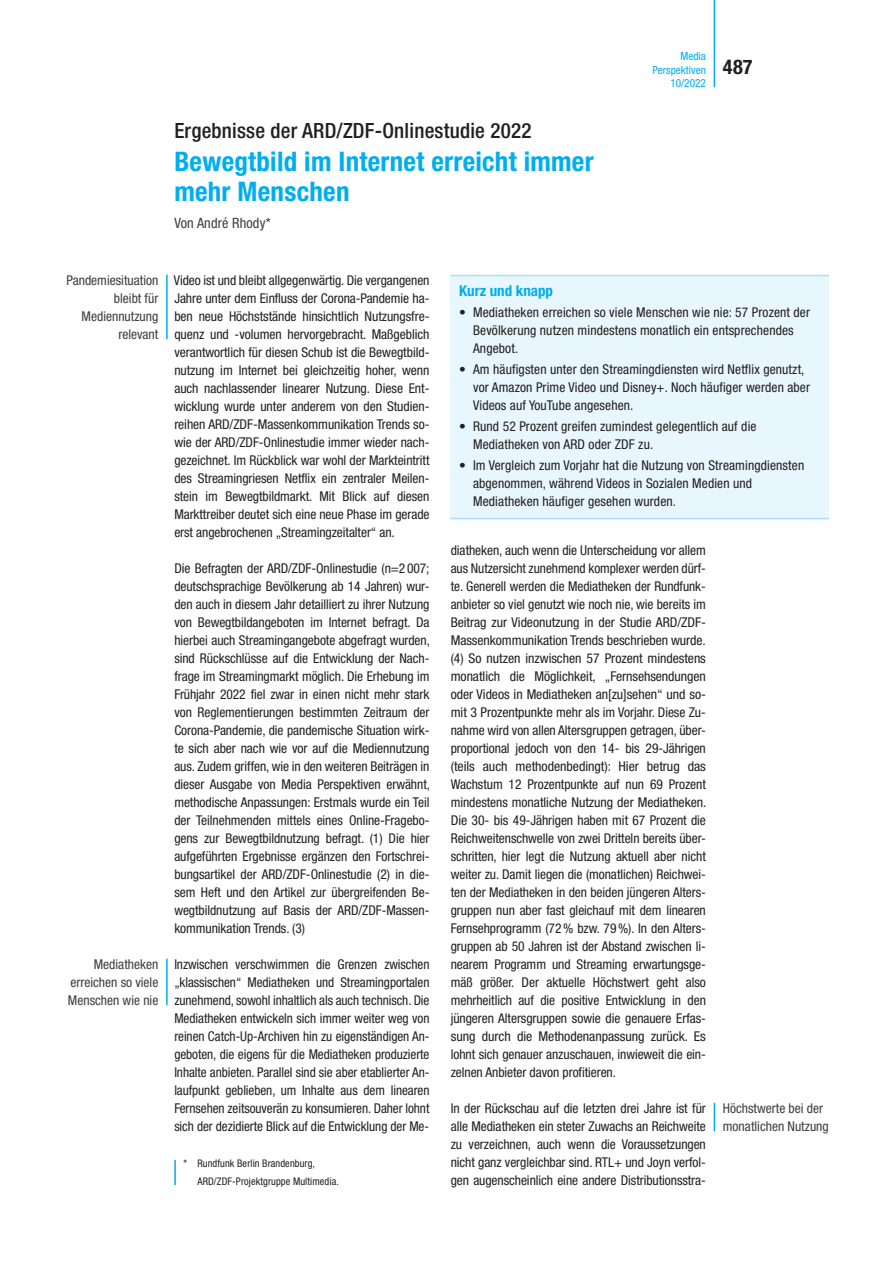
<style>
.page{position:relative;width:893px;height:1263px;background:#fff}
.page>*{position:absolute;margin:0;border:0;box-sizing:border-box;transform-origin:0 0}
.t1{font:700 condensed 27px/30px "Helvetica Neue LT Std";letter-spacing:.01em;color:#00aeef}
.t2{font:500 condensed 21px "Helvetica Neue LT Std";letter-spacing:.01em;color:#231f20}
.t3{font:700 condensed 20.25px "Helvetica Neue LT Std";color:#231f20}
.t4{font:700 condensed 15px "Helvetica Neue LT Std";color:#00aeef}
.t5{font:condensed 14.25px "Helvetica Neue LT Std";letter-spacing:.01em;color:#3e3e3f}
.t6{font:condensed 13.5px/18px "Helvetica Neue LT Std";letter-spacing:.01em;color:#231f20;text-align:justify}
.t7{font:condensed 13.5px/18px "Helvetica Neue LT Std";color:#3e3e3f;text-align:right}
.t8{font:condensed 11.25px/13.5px "Helvetica Neue LT Std";color:#00aeef;text-align:right}
.t9{font:condensed 10.5px/18px "Helvetica Neue LT Std";letter-spacing:.01em;color:#231f20}
</style>
<div class="page">
<hr style="left:714px;top:0;width:1px;height:87px;background:#00aeef">
<div style="left:451px;top:276px;width:378px;height:243px;background:#e8f6fd"></div>
<hr style="left:451px;top:275px;width:378px;height:1px;background:#aae0f9">
<hr style="left:451px;top:518px;width:378px;height:1px;background:#aae0f9">
<hr style="left:166px;top:275px;width:2px;height:64px;background:#00aeef">
<hr style="left:166px;top:959px;width:2px;height:46px;background:#00aeef">
<svg style="left:714px;top:1103px;width:1px;height:28px"></svg>
<hr style="left:174px;top:1160px;width:2px;height:25px;background:#00aeef">
<h2 class="t2" style="left:174px;top:118px;width:359px">Ergebnisse der ARD/ZDF-Onlinestudie 2022</h2>
<h1 class="t1" style="left:174px;top:146px;width:421px">Bewegtbild im Internet erreicht immer mehr Menschen</h1>
<p class="t5" style="left:174px;top:215px;width:98px">Von André Rhody*</p>
<p class="t8" style="left:653px;top:49px;width:55px">Media<br>Perspektiven<br>10/2022</p>
<h3 class="t3" style="left:723px;top:54px;width:31px">487</h3>
<p class="t7" style="left:67px;top:271px;width:93px">Pandemiesituation bleibt für<br>Mediennutzung relevant</p>
<p class="t7" style="left:68px;top:955px;width:92px;text-align:justify;text-indent:26px">Mediatheken erreichen so viele Menschen wie nie</p>
<p class="t6" style="left:174px;top:271px;width:257px">Video ist und bleibt allgegenwärtig. Die vergangenen Jahre unter dem Einfluss der Corona-Pandemie ha&shy;ben neue Höchststände hinsichtlich Nutzungsfre&shy;quenz und -volumen hervorgebracht. Maßgeblich verantwortlich für diesen Schub ist die Bewegtbild&shy;nutzung im Internet bei gleichzeitig hoher, wenn auch nachlassender linearer Nutzung. Diese Ent&shy;wicklung wurde unter anderem von den Studien&shy;reihen ARD/ZDF-Massenkommunikation Trends so&shy;wie der ARD/ZDF-Onlinestudie immer wieder nach&shy;gezeichnet. Im Rückblick war wohl der Markteintritt des Streamingriesen Netflix ein zentraler Meilen&shy;stein im Bewegtbildmarkt. Mit Blick auf diesen Markttreiber deutet sich eine neue Phase im gerade erst angebrochenen „Streamingzeitalter“ an.</p>
<p class="t6" style="left:174px;top:559px;width:257px">Die Befragten der ARD/ZDF-Onlinestudie (n=2007; deutschsprachige Bevölkerung ab 14 Jahren) wur&shy;den auch in diesem Jahr detailliert zu ihrer Nutzung von Bewegtbildangeboten im Internet befragt. Da hierbei auch Streamingangebote abgefragt wurden, sind Rückschlüsse auf die Entwicklung der Nach&shy;frage im Streamingmarkt möglich. Die Erhebung im Frühjahr 2022 fiel zwar in einen nicht mehr stark von Reglementierungen bestimmten Zeitraum der Corona-Pandemie, die pandemische Situation wirk&shy;te sich aber nach wie vor auf die Mediennutzung aus. Zudem griffen, wie in den weiteren Beiträgen in dieser Ausgabe von Media Perspektiven erwähnt, methodische Anpassungen: Erstmals wurde ein Teil der Teilnehmenden mittels eines Online-Fragebo&shy;gens zur Bewegtbildnutzung befragt. (1) Die hier aufgeführten Ergebnisse ergänzen den Fortschrei&shy;bungsartikel der ARD/ZDF-Onlinestudie (2) in die&shy;sem Heft und den Artikel zur übergreifenden Be&shy;wegtbildnutzung auf Basis der ARD/ZDF-Massen&shy;kommunikation Trends. (3)</p>
<p class="t6" style="left:174px;top:955px;width:257px">Inzwischen verschwimmen die Grenzen zwischen „klassischen“ Mediatheken und Streamingportalen zunehmend, sowohl inhaltlich als auch technisch. Die Mediatheken entwickeln sich immer weiter weg von reinen Catch-Up-Archiven hin zu eigenständigen An&shy;geboten, die eigens für die Mediatheken produzierte Inhalte anbieten. Parallel sind sie aber etablierter An&shy;laufpunkt geblieben, um Inhalte aus dem linearen Fernsehen zeitsouverän zu konsumieren. Daher lohnt sich der dezidierte Blick auf die Entwicklung der Me-</p>
<p class="t9" style="left:197px;top:1154px;width:143px;text-indent:-14px">* Rundfunk Berlin Brandenburg,<br>ARD/ZDF-Projektgruppe Multimedia.</p>
<p class="t4" style="left:459px;top:281px;width:95px">Kurz und knapp</p>
<p class="t6" style="left:473px;top:303px;width:338px;text-align:left;text-indent:-14px">• Mediatheken erreichen so viele Menschen wie nie: 57 Prozent der<br>Bevölkerung nutzen mindestens monatlich ein entsprechendes<br>Angebot.</p>
<p class="t6" style="left:473px;top:360px;width:338px;text-align:left;text-indent:-14px">• Am häufigsten unter den Streamingdiensten wird Netflix genutzt, vor Amazon Prime Video und Disney+. Noch häufiger werden aber<br>Videos auf YouTube angesehen.</p>
<p class="t6" style="left:473px;top:417px;width:285px;text-indent:-14px">• Rund 52 Prozent greifen zumindest gelegentlich auf die<br>Mediatheken von ARD oder ZDF zu.</p>
<p class="t6" style="left:473px;top:456px;width:333px;text-align:left;text-indent:-14px">• Im Vergleich zum Vorjahr hat die Nutzung von Streamingdiensten abgenommen, während Videos in Sozialen Medien und<br>Mediatheken häufiger gesehen wurden.</p>
<p class="t6" style="left:451px;top:541px;width:257px">diatheken, auch wenn die Unterscheidung vor allem aus Nutzersicht zunehmend komplexer werden dürf&shy;te. Generell werden die Mediatheken der Rundfunk&shy;anbieter so viel genutzt wie noch nie, wie bereits im Beitrag zur Videonutzung in der Studie ARD/ZDF-Massenkommunikation Trends beschrieben wurde. (4) So nutzen inzwischen 57 Prozent mindestens monatlich die Möglichkeit, „Fernsehsendungen oder Videos in Mediatheken an[zu]sehen“ und so&shy;mit 3 Prozentpunkte mehr als im Vorjahr. Diese Zu&shy;nahme wird von allen Altersgruppen getragen, über&shy;proportional jedoch von den 14- bis 29-Jährigen (teils auch methodenbedingt): Hier betrug das Wachstum 12 Prozentpunkte auf nun 69 Prozent mindestens monatliche Nutzung der Mediatheken.<br>Die 30- bis 49-Jährigen haben mit 67 Prozent die Reichweitenschwelle von zwei Dritteln bereits über&shy;schritten, hier legt die Nutzung aktuell aber nicht weiter zu. Damit liegen die (monatlichen) Reichwei&shy;ten der Mediatheken in den beiden jüngeren Alters&shy;gruppen nun aber fast gleichauf mit dem linearen Fernsehprogramm (72% bzw. 79%). In den Alters&shy;gruppen ab 50 Jahren ist der Abstand zwischen li&shy;nearem Programm und Streaming erwartungsge&shy;mäß größer. Der aktuelle Höchstwert geht also mehrheitlich auf die positive Entwicklung in den jüngeren Altersgruppen sowie die genauere Erfas&shy;sung durch die Methodenanpassung zurück. Es lohnt sich genauer anzuschauen, inwieweit die ein&shy;zelnen Anbieter davon profitieren.</p>
<p class="t6" style="left:451px;top:1099px;width:257px">In der Rückschau auf die letzten drei Jahre ist für alle Mediatheken ein steter Zuwachs an Reichweite zu verzeichnen, auch wenn die Voraussetzungen nicht ganz vergleichbar sind. RTL+ und Joyn verfol&shy;gen augenscheinlich eine andere Distributionsstra-</p>
<p class="t7" style="left:723px;top:1099px;width:107px;text-align:left">Höchstwerte bei der monatlichen Nutzung</p>
</div>
